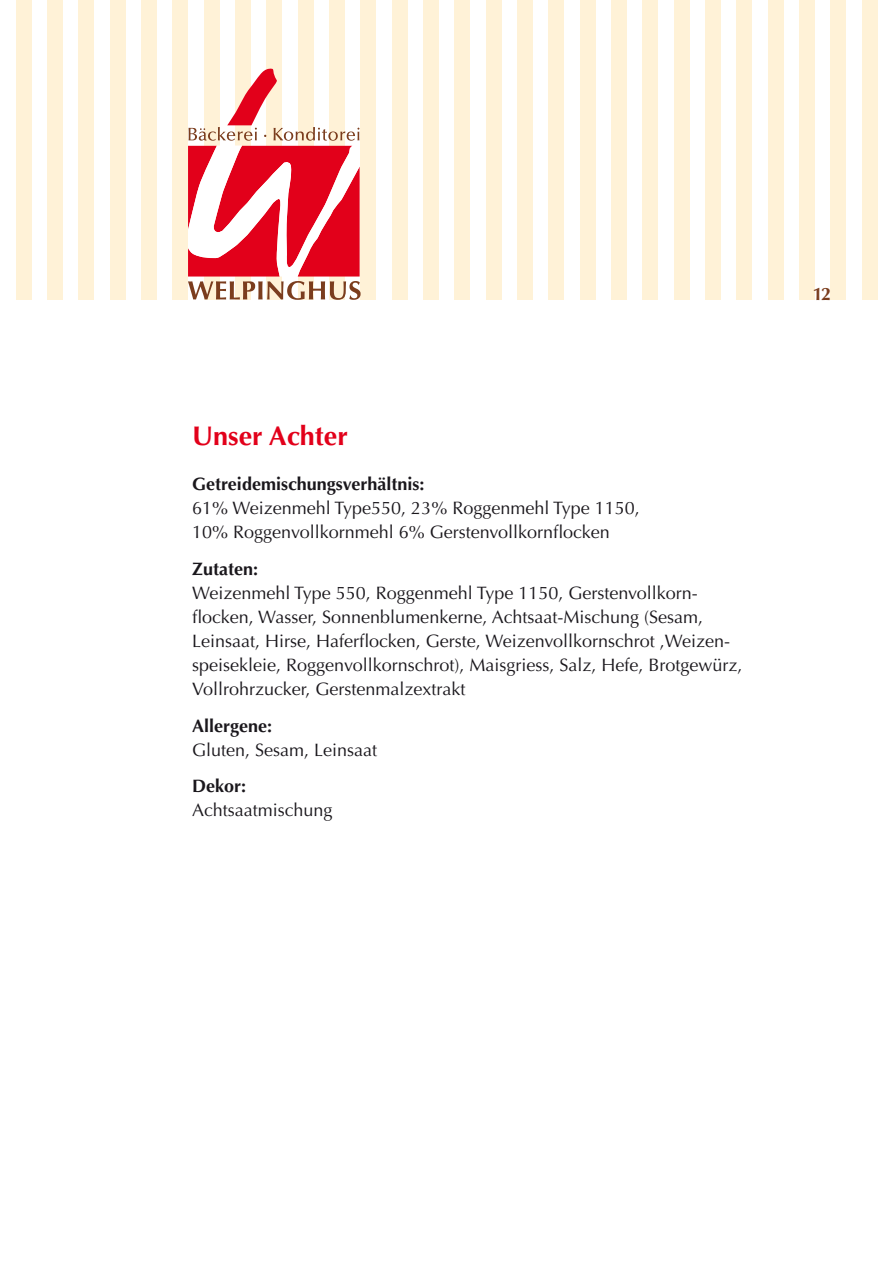
<style>
.page{position:relative;width:893px;height:1263px;background:#fff}
.page>*{position:absolute;margin:0;border:0;box-sizing:border-box;transform-origin:0 0}
.t1{font:700 27px "Optima";color:#e2001a}
.t2{font:18px/24px "Optima";color:#1a171c}
.t3{font:700 18px "Optima";color:#1a171c}
.t4{font:700 18px "Optima";color:#7b3d1e}
</style>
<div class="page">
<div style="left:16px;top:0;width:15px;height:300px;background:#fff2d7"></div>
<div style="left:47px;top:0;width:16px;height:300px;background:#fff2d7"></div>
<div style="left:78px;top:0;width:16px;height:300px;background:#fff2d7"></div>
<div style="left:110px;top:0;width:15px;height:300px;background:#fff2d7"></div>
<div style="left:141px;top:0;width:16px;height:300px;background:#fff2d7"></div>
<div style="left:172px;top:0;width:16px;height:300px;background:#fff2d7"></div>
<div style="left:204px;top:0;width:15px;height:300px;background:#fff2d7"></div>
<div style="left:235px;top:0;width:16px;height:300px;background:#fff2d7"></div>
<div style="left:266px;top:0;width:16px;height:300px;background:#fff2d7"></div>
<div style="left:298px;top:0;width:15px;height:300px;background:#fff2d7"></div>
<div style="left:329px;top:0;width:16px;height:300px;background:#fff2d7"></div>
<div style="left:360px;top:0;width:16px;height:300px;background:#fff2d7"></div>
<div style="left:392px;top:0;width:15px;height:300px;background:#fff2d7"></div>
<div style="left:423px;top:0;width:16px;height:300px;background:#fff2d7"></div>
<div style="left:454px;top:0;width:16px;height:300px;background:#fff2d7"></div>
<div style="left:486px;top:0;width:15px;height:300px;background:#fff2d7"></div>
<div style="left:517px;top:0;width:16px;height:300px;background:#fff2d7"></div>
<div style="left:548px;top:0;width:16px;height:300px;background:#fff2d7"></div>
<div style="left:580px;top:0;width:15px;height:300px;background:#fff2d7"></div>
<div style="left:611px;top:0;width:16px;height:300px;background:#fff2d7"></div>
<div style="left:642px;top:0;width:16px;height:300px;background:#fff2d7"></div>
<div style="left:674px;top:0;width:15px;height:300px;background:#fff2d7"></div>
<div style="left:705px;top:0;width:16px;height:300px;background:#fff2d7"></div>
<div style="left:736px;top:0;width:16px;height:300px;background:#fff2d7"></div>
<div style="left:768px;top:0;width:15px;height:300px;background:#fff2d7"></div>
<div style="left:799px;top:0;width:16px;height:300px;background:#fff2d7"></div>
<div style="left:830px;top:0;width:16px;height:300px;background:#fff2d7"></div>
<div style="left:862px;top:0;width:15px;height:300px;background:#fff2d7"></div>
<svg style="left:188px;top:68px;width:173px;height:232px"></svg>
<h1 class="t1" style="left:192px;top:420px;width:157px">Unser Achter</h1>
<p class="t3" style="left:192px;top:474px;width:234px">Getreidemischungsverhältnis:</p>
<p class="t2" style="left:192px;top:496px;width:449px">61% Weizenmehl Type550, 23% Roggenmehl Type 1150,<br>10% Roggenvollkornmehl 6% Gerstenvollkornflocken</p>
<p class="t3" style="left:192px;top:558px;width:68px">Zutaten:</p>
<p class="t2" style="left:192px;top:581px;width:552px">Weizenmehl Type 550, Roggenmehl Type 1150, Gerstenvollkorn&shy;flocken, Wasser, Sonnenblumenkerne, Achtsaat-Mischung (Sesam, Leinsaat, Hirse, Haferflocken, Gerste, Weizenvollkornschrot ,Weizen&shy;speisekleie, Roggenvollkornschrot), Maisgriess, Salz, Hefe, Brotgewürz, Vollrohrzucker, Gerstenmalzextrakt</p>
<p class="t3" style="left:192px;top:715px;width:82px">Allergene:</p>
<p class="t2" style="left:192px;top:738px;width:187px">Gluten, Sesam, Leinsaat</p>
<p class="t3" style="left:192px;top:776px;width:56px">Dekor:</p>
<p class="t2" style="left:192px;top:799px;width:142px">Achtsaatmischung</p>
<p class="t4" style="left:813px;top:283px;width:20px">12</p>
</div>
